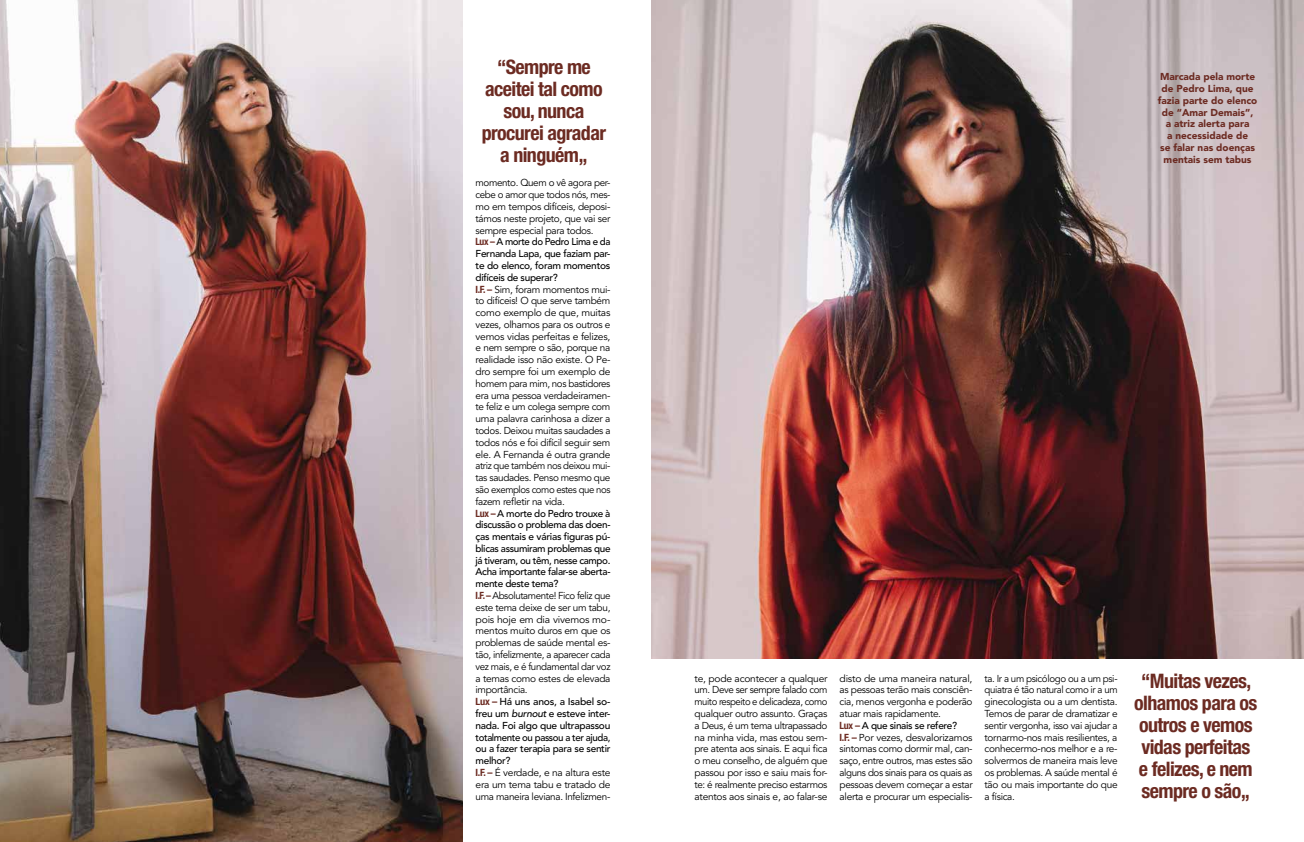
<style>
.page{position:relative;width:1304px;height:842px;background:#fff}
.page>*{position:absolute;margin:0;border:0;box-sizing:border-box;transform-origin:0 0}
.t1{font:700 condensed 20px/22px "Helvetica Neue LT Std";letter-spacing:-.03em;color:#6c2b22;text-align:center}
.t2{font:10px/11.8px "Avenir LT Std";letter-spacing:-.03em;color:#000;text-align:justify}
.t3{font:10px/11.8px "Avenir LT Std";letter-spacing:-.03em;color:#000;scale:1.04 1}
.t4{font:900 10px/11.8px "Avenir LT Std";color:#6c2b22;text-align:center}
.s1{font-family:"Helvetica Neue LT Std";font-weight:700;font-stretch:condensed;color:#6c2b22}
.s2{font-weight:500}
.s3{font-weight:500;font-style:italic}
</style>
<div class="page">
<img style="left:652px;top:0;width:652px;height:658px">
<img style="left:0;top:0;width:462px;height:842px">
<h1 class="t1" style="left:482px;top:55px;width:126px">“Sempre me aceitei tal como sou, nunca procurei agradar a ninguém„</h1>
<p class="t2" style="left:476px;top:177px;width:137px;text-align:left">momento. Quem o vê agora per&shy;cebe o amor que todos nós, mes&shy;mo em tempos difíceis, deposi&shy;támos neste projeto, que vai ser sempre especial para todos.<br><span class="s1">Lux –</span> <span class="s2">A morte do Pedro Lima e da<br>Fernanda Lapa, que faziam par&shy;te do elenco, foram momentos difíceis de superar?<br></span><span class="s1">I.F. –</span> Sim, foram momentos mui&shy;to difíceis! O que serve também como exemplo de que, muitas vezes, olhamos para os outros e vemos vidas perfeitas e felizes, e nem sempre o são, porque na realidade isso não existe. O Pe&shy;dro sempre foi um exemplo de homem para mim, nos bastidores era uma pessoa verdadeiramen&shy;te feliz e um colega sempre com uma palavra carinhosa a dizer a todos. Deixou muitas saudades a todos nós e foi difícil seguir sem ele. A Fernanda é outra grande atriz que também nos deixou mui&shy;tas saudades. Penso mesmo que são exemplos como estes que nos fazem refletir na vida.<br><span class="s1">Lux –</span> <span class="s2">A morte do Pedro trouxe à discussão o problema das doen&shy;ças mentais e várias figuras pú&shy;blicas assumiram problemas que já tiveram, ou têm, nesse campo.<br>Acha importante falar-se aberta&shy;mente deste tema?<br></span><span class="s1">I.F. –</span> Absolutamente! Fico feliz que este tema deixe de ser um tabu, pois hoje em dia vivemos mo&shy;mentos muito duros em que os problemas de saúde mental es&shy;tão, infelizmente, a aparecer cada vez mais, e é fundamental dar voz a temas como estes de elevada importância.<br><span class="s1">Lux –</span> <span class="s2">Há uns anos, a Isabel so&shy;freu um</span> <span class="s3">burnout</span> <span class="s2">e esteve inter&shy;nada. Foi algo que ultrapassou totalmente ou passou a ter ajuda, ou a fazer terapia para se sentir melhor?<br></span><span class="s1">I.F. –</span> É verdade, e na altura este era um tema tabu e tratado de uma maneira leviana. Infelizmen-</p>
<p class="t4" style="left:1158px;top:71px;width:101px">Marcada pela morte de Pedro Lima, que fazia parte do elenco de “Amar Demais”,<br>a atriz alerta para<br>a necessidade de<br>se falar nas doenças mentais sem tabus</p>
<p class="t2" style="left:694px;top:672px;width:135px">te, pode acontecer a qualquer um. Deve ser sempre falado com muito respeito e delicadeza, como qualquer outro assunto. Graças a Deus, é um tema ultrapassado na minha vida, mas estou sem&shy;pre atenta aos sinais. E aqui fica o meu conselho, de alguém que passou por isso e saiu mais for&shy;te: é realmente preciso estarmos atentos aos sinais e, ao falar-se</p>
<p class="t3" style="left:840px;top:672px;width:130px">disto de uma maneira natural, as pessoas terão mais consciên&shy;cia, menos vergonha e poderão atuar mais rapidamente.<br><span class="s1">Lux –</span> <span class="s2">A que sinais se refere?<br></span><span class="s1">I.F. –</span> Por vezes, desvalorizamos sintomas como dormir mal, can&shy;saço, entre outros, mas estes são alguns dos sinais para os quais as pessoas devem começar a estar alerta e procurar um especialis-</p>
<p class="t2" style="left:985px;top:672px;width:135px">ta. Ir a um psicólogo ou a um psi&shy;quiatra é tão natural como ir a um ginecologista ou a um dentista.<br>Temos de parar de dramatizar e sentir vergonha, isso vai ajudar a tornarmo-nos mais resilientes, a conhecermo-nos melhor e a re&shy;solvermos de maneira mais leve os problemas. A saúde mental é tão ou mais importante do que a física.</p>
<h1 class="t1" style="left:1134px;top:669px;width:125px">“Muitas vezes, olhamos para os outros e vemos vidas perfeitas<br>e felizes, e nem sempre o são„</h1>
</div>
